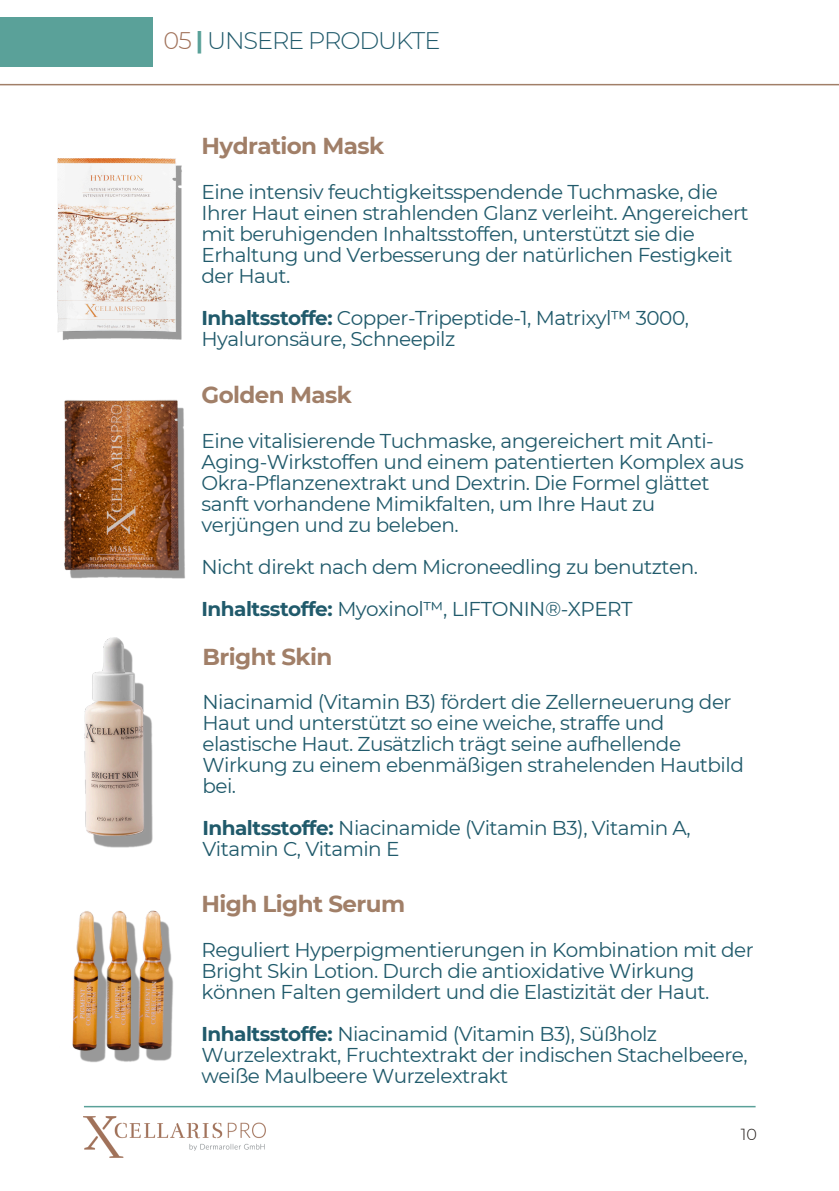
<style>
.page{position:relative;width:839px;height:1191px;background:#fff}
.page>*{position:absolute;margin:0;border:0;box-sizing:border-box;transform-origin:0 0}
.t1{font:300 24px "Montserrat";letter-spacing:-.045em;color:#205a6b}
.t2{font:700 23px "Montserrat";letter-spacing:-.025em;color:#a17f68}
.t3{font:20px/21px "Montserrat";letter-spacing:-.025em;color:#205a6b}
.t4{font:300 16px "Montserrat";color:#1e1815}
.s1{color:#a07159}
.s2{font-weight:700;color:#5aa199}
.s3{font-weight:700}
</style>
<div class="page">
<hr style="left:0;top:84px;width:838px;height:1px;background:#a17f68">
<div style="left:0;top:17px;width:152px;height:50px;background:#5aa199"></div>
<img style="left:84px;top:637px;width:69px;height:211px">
<img style="left:72px;top:910px;width:130px;height:196px">
<img style="left:64px;top:399px;width:121px;height:180px">
<img style="left:58px;top:159px;width:124px;height:181px">
<hr style="left:84px;top:1106px;width:671px;height:1px;background:#5aa199">
<img style="left:84px;top:1117px;width:181px;height:40px">
<h2 class="t1" style="left:164px;top:26px;width:278px"><span class="s1">05</span> <span class="s2">|</span> UNSERE PRODUKTE</h2>
<p class="t2" style="left:201px;top:132px;width:184px">Hydration Mask</p>
<p class="t3" style="left:201px;top:181px;width:548px">Eine intensiv feuchtigkeitsspendende Tuchmaske, die Ihrer Haut einen strahlenden Glanz verleiht. Angereichert mit beruhigenden Inhaltsstoffen, unterstützt sie die Erhaltung und Verbesserung der natürlichen Festigkeit der Haut.</p>
<p class="t3" style="left:201px;top:307px;width:489px"><span class="s3">Inhaltsstoffe:</span> Copper-Tripeptide-1, Matrixyl™ 3000,<br>Hyaluronsäure, Schneepilz</p>
<p class="t2" style="left:201px;top:381px;width:152px">Golden Mask</p>
<p class="t3" style="left:201px;top:430px;width:544px">Eine vitalisierende Tuchmaske, angereichert mit Anti-Aging-Wirkstoffen und einem patentierten Komplex aus Okra-Pflanzenextrakt und Dextrin. Die Formel glättet sanft vorhandene Mimikfalten, um Ihre Haut zu verjüngen und zu beleben.</p>
<p class="t3" style="left:201px;top:556px;width:498px">Nicht direkt nach dem Microneedling zu benutzten.</p>
<h2 class="t3" style="left:201px;top:598px;width:432px"><span class="s3">Inhaltsstoffe:</span> Myoxinol™, LIFTONIN®-XPERT</h2>
<p class="t2" style="left:202px;top:643px;width:131px">Bright Skin</p>
<p class="t3" style="left:202px;top:692px;width:543px">Niacinamid (Vitamin B3) fördert die Zellerneuerung der Haut und unterstützt so eine weiche, straffe und elastische Haut. Zusätzlich trägt seine aufhellende Wirkung zu einem ebenmäßigen strahelenden Hautbild bei.</p>
<h2 class="t3" style="left:202px;top:818px;width:489px"><span class="s3">Inhaltsstoffe:</span> Niacinamide (Vitamin B3), Vitamin A,<br>Vitamin C, Vitamin E</h2>
<p class="t2" style="left:201px;top:890px;width:205px">High Light Serum</p>
<p class="t3" style="left:201px;top:939px;width:554px">Reguliert Hyperpigmentierungen in Kombination mit der<br>Bright Skin Lotion. Durch die antioxidative Wirkung können Falten gemildert und die Elastizität der Haut.</p>
<p class="t3" style="left:201px;top:1023px;width:547px"><span class="s3">Inhaltsstoffe:</span> Niacinamid (Vitamin B3), Süßholz<br>Wurzelextrakt, Fruchtextrakt der indischen Stachelbeere, weiße Maulbeere Wurzelextrakt</p>
<p class="t4" style="left:740px;top:1125px;width:18px">10</p>
</div>
